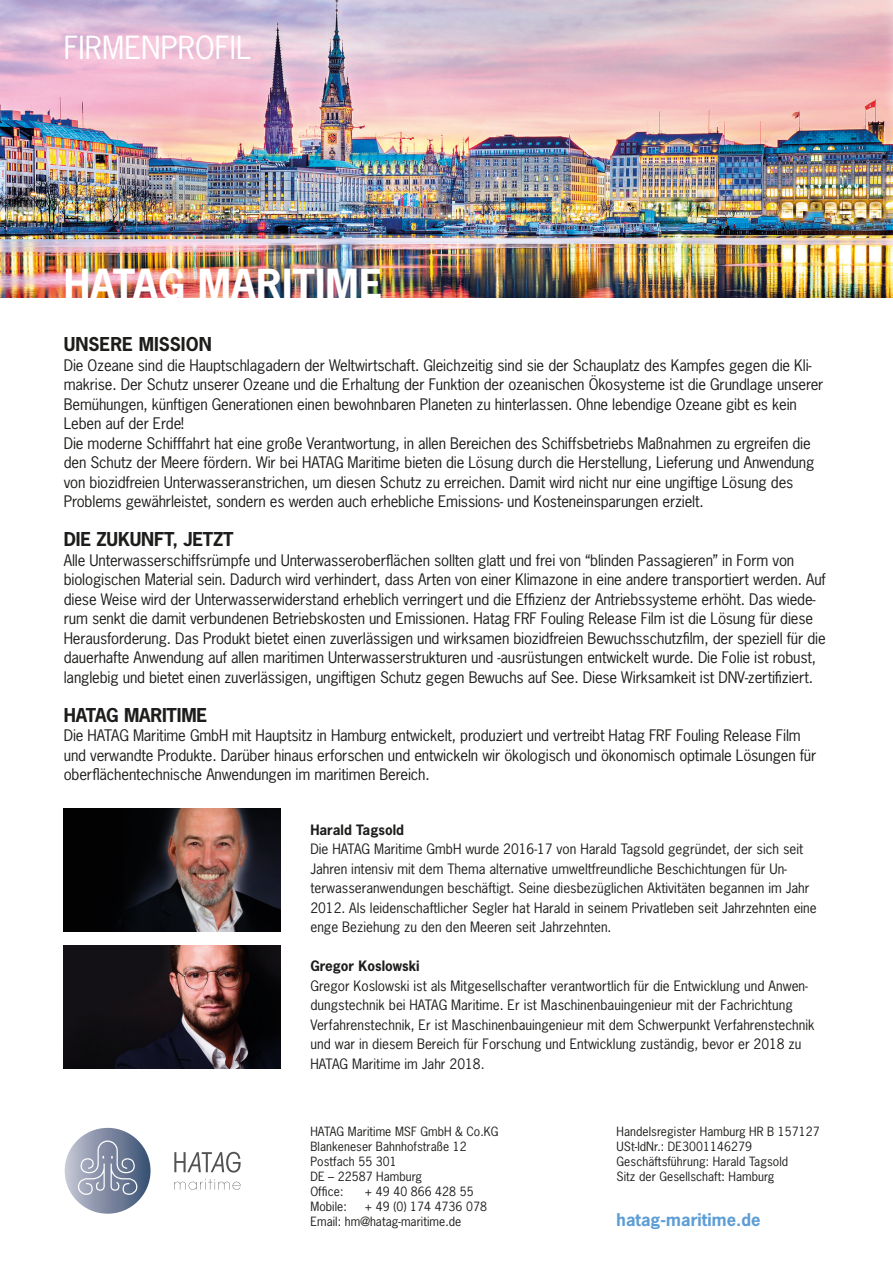
<style>
.page{position:relative;width:893px;height:1263px;background:#fff}
.page>*{position:absolute;margin:0;border:0;box-sizing:border-box;transform-origin:0 0}
.t1{font:700 39px "News Gothic Std";letter-spacing:.005em;color:#fff}
.t2{font:30px "News Gothic Std";letter-spacing:.005em;color:#fff}
.t3{font:700 18px "News Gothic Std";letter-spacing:-.01em;color:#1d1d1b}
.t4{font:700 16.5px "News Gothic Std";letter-spacing:.005em;color:#5d9dd5}
.t5{font:15px/19.5px "News Gothic Std";letter-spacing:-.01em;color:#1d1d1b}
.t6{font:13.5px/19.5px "News Gothic Std";color:#1d1d1b}
.t7{font:700 13.5px "News Gothic Std";color:#1d1d1b}
.t8{font:12px/15px "News Gothic Std";letter-spacing:.005em;color:#1d1d1b}
</style>
<div class="page">
<img style="left:64px;top:945px;width:217px;height:124px">
<img style="left:64px;top:808px;width:217px;height:124px">
<img style="left:0;top:0;width:893px;height:298px">
<svg style="left:174px;top:1152px;width:67px;height:20px"></svg>
<svg style="left:174px;top:1179px;width:67px;height:11px"></svg>
<svg style="left:65px;top:1128px;width:86px;height:86px"></svg>
<h2 class="t2" style="left:64px;top:29px;width:189px">FIRMENPROFIL</h2>
<h1 class="t1" style="left:64px;top:259px;width:320px">HATAG MARITIME</h1>
<p class="t3" style="left:64px;top:332px;width:149px">UNSERE MISSION</p>
<p class="t5" style="left:64px;top:355px;width:761px">Die Ozeane sind die Hauptschlagadern der Weltwirtschaft. Gleichzeitig sind sie der Schauplatz des Kampfes gegen die Kli&shy;makrise. Der Schutz unserer Ozeane und die Erhaltung der Funktion der ozeanischen Ökosysteme ist die Grundlage unserer Bemühungen, künftigen Generationen einen bewohnbaren Planeten zu hinterlassen. Ohne lebendige Ozeane gibt es kein Leben auf der Erde!<br>Die moderne Schifffahrt hat eine große Verantwortung, in allen Bereichen des Schiffsbetriebs Maßnahmen zu ergreifen die den Schutz der Meere fördern. Wir bei HATAG Maritime bieten die Lösung durch die Herstellung, Lieferung und Anwendung von biozidfreien Unterwasseranstrichen, um diesen Schutz zu erreichen. Damit wird nicht nur eine ungiftige Lösung des Problems gewährleistet, sondern es werden auch erhebliche Emissions- und Kosteneinsparungen erzielt.</p>
<p class="t3" style="left:64px;top:527px;width:171px">DIE ZUKUNFT, JETZT</p>
<p class="t5" style="left:64px;top:550px;width:764px">Alle Unterwasserschiffsrümpfe und Unterwasseroberflächen sollten glatt und frei von “blinden Passagieren” in Form von biologischen Material sein. Dadurch wird verhindert, dass Arten von einer Klimazone in eine andere transportiert werden. Auf diese Weise wird der Unterwasserwiderstand erheblich verringert und die Effizienz der Antriebssysteme erhöht. Das wiede&shy;rum senkt die damit verbundenen Betriebskosten und Emissionen. Hatag FRF Fouling Release Film ist die Lösung für diese Herausforderung. Das Produkt bietet einen zuverlässigen und wirksamen biozidfreien Bewuchsschutzfilm, der speziell für die dauerhafte Anwendung auf allen maritimen Unterwasserstrukturen und -ausrüstungen entwickelt wurde. Die Folie ist robust, langlebig und bietet einen zuverlässigen, ungiftigen Schutz gegen Bewuchs auf See. Diese Wirksamkeit ist DNV-zertifiziert.</p>
<p class="t3" style="left:64px;top:703px;width:145px">HATAG MARITIME</p>
<p class="t5" style="left:64px;top:725px;width:754px">Die HATAG Maritime GmbH mit Hauptsitz in Hamburg entwickelt, produziert und vertreibt Hatag FRF Fouling Release Film und verwandte Produkte. Darüber hinaus erforschen und entwickeln wir ökologisch und ökonomisch optimale Lösungen für oberflächentechnische Anwendungen im maritimen Bereich.</p>
<p class="t7" style="left:310px;top:821px;width:95px">Harald Tagsold</p>
<p class="t6" style="left:310px;top:839px;width:508px">Die HATAG Maritime GmbH wurde 2016-17 von Harald Tagsold gegründet, der sich seit Jahren intensiv mit dem Thema alternative umweltfreundliche Beschichtungen für Un&shy;terwasseranwendungen beschäftigt. Seine diesbezüglichen Aktivitäten begannen im Jahr 2012. Als leidenschaftlicher Segler hat Harald in seinem Privatleben seit Jahrzehnten eine enge Beziehung zu den den Meeren seit Jahrzehnten.</p>
<p class="t7" style="left:310px;top:957px;width:111px">Gregor Koslowski</p>
<p class="t6" style="left:310px;top:976px;width:506px">Gregor Koslowski ist als Mitgesellschafter verantwortlich für die Entwicklung und Anwen&shy;dungstechnik bei HATAG Maritime. Er ist Maschinenbauingenieur mit der Fachrichtung Verfahrenstechnik, Er ist Maschinenbauingenieur mit dem Schwerpunkt Verfahrenstechnik und war in diesem Bereich für Forschung und Entwicklung zuständig, bevor er 2018 zu HATAG Maritime im Jahr 2018.</p>
<p class="t8" style="left:310px;top:1124px;width:190px">HATAG Maritime MSF GmbH &amp; Co.KG<br>Blankeneser Bahnhofstraße 12<br>Postfach 55 301<br>DE – 22587 Hamburg<br>Office:</p>
<p class="t8" style="left:364px;top:1184px;width:111px">+ 49 40 866 428 55</p>
<p class="t8" style="left:310px;top:1199px;width:178px;text-indent:54px">+ 49 (0) 174 4736 078<br>Email: hm@hatag-maritime.de</p>
<p class="t8" style="left:310px;top:1199px;width:38px">Mobile:</p>
<p class="t8" style="left:617px;top:1124px;width:204px">Handelsregister Hamburg HR B 157127<br>USt-ldNr.: DE3001146279<br>Geschäftsführung: Harald Tagsold<br>Sitz der Gesellschaft: Hamburg</p>
<p class="t4" style="left:617px;top:1209px;width:145px">hatag-maritime.de</p>
</div>
